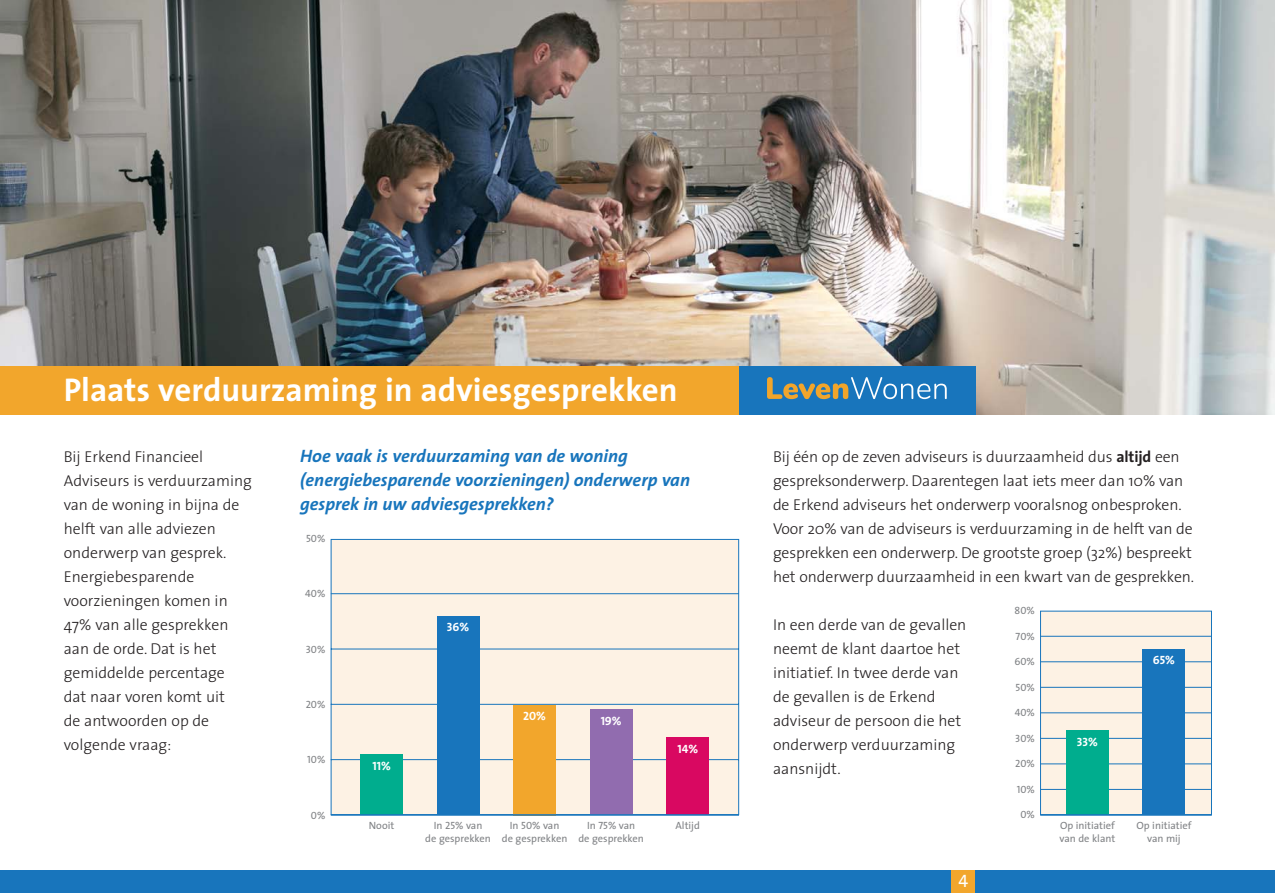
<style>
.page{position:relative;width:1275px;height:893px;background:#fff}
.page>*{position:absolute;margin:0;border:0;box-sizing:border-box;transform-origin:0 0}
.t1{font:700 33px "The Sans";color:#fff}
.t2{font:italic 700 18px/24px "The Sans";color:#1875bc}
.t3{font:18px "The Sans Caps";color:#fff}
.t4{font:300 15.75px/24px "The Sans";letter-spacing:-.005em;color:#231f20}
.t5{font:12px "The Sans Bold Caps";color:#fff}
.t6{font:10.5px/13.5px "The Sans";color:#808285;text-align:center}
.t7{font:10.5px "The Sans Caps";color:#808285}
.s1{font-weight:700}
.s2{font-family:"The Sans Caps"}
</style>
<div class="page">
<div style="left:330px;top:539px;width:410px;height:276px;background:#fdf2e4"></div>
<img style="left:0;top:0;width:1275px;height:414px">
<div style="left:0;top:366px;width:739px;height:48px;background:#f2a62c"></div>
<div style="left:360px;top:754px;width:43px;height:60px;background:#00ad8e"></div>
<div style="left:437px;top:616px;width:42px;height:198px;background:#1875bc"></div>
<div style="left:513px;top:704px;width:43px;height:111px;background:#f2a62c"></div>
<div style="left:590px;top:709px;width:42px;height:105px;background:#916caf"></div>
<div style="left:666px;top:737px;width:43px;height:78px;background:#d90861"></div>
<hr style="left:331px;top:593px;width:408px;height:1px;background:#1875bc">
<hr style="left:331px;top:814px;width:408px;height:1px;background:#1875bc">
<div style="left:1041px;top:611px;width:171px;height:203px;background:#fdf2e4"></div>
<div style="left:1040px;top:610px;width:172px;height:205px;border:1px solid #1875bc"></div>
<hr style="left:1040px;top:789px;width:172px;height:1px;background:#1875bc">
<hr style="left:1040px;top:763px;width:172px;height:1px;background:#1875bc">
<hr style="left:1040px;top:738px;width:172px;height:1px;background:#1875bc">
<hr style="left:1040px;top:712px;width:172px;height:1px;background:#1875bc">
<hr style="left:1040px;top:687px;width:172px;height:1px;background:#1875bc">
<hr style="left:1040px;top:661px;width:172px;height:1px;background:#1875bc">
<hr style="left:1040px;top:636px;width:172px;height:1px;background:#1875bc">
<div style="left:1066px;top:730px;width:43px;height:84px;background:#00ad8e"></div>
<div style="left:1143px;top:649px;width:42px;height:166px;background:#1875bc"></div>
<hr style="left:1040px;top:814px;width:172px;height:1px;background:#1875bc">
<div style="left:0;top:870px;width:1275px;height:22px;background:#1875bc"></div>
<div style="left:739px;top:366px;width:236px;height:48px;background:#1875bc"></div>
<svg style="left:767px;top:377px;width:180px;height:22px"></svg>
<div style="left:951px;top:870px;width:24px;height:22px;background:#f2a62c"></div>
<h1 class="t1" style="left:64px;top:378px;width:615px">Plaats verduurzaming in adviesgesprekken</h1>
<p class="t2" style="left:300px;top:446px;width:391px">Hoe vaak is verduurzaming van de woning (energiebesparende voorzieningen) onderwerp van gesprek in uw adviesgesprekken?</p>
<p class="t4" style="left:64px;top:446px;width:190px">Bij Erkend Financieel<br>Adviseurs is verduurzaming van de woning in bijna de helft van alle adviezen onderwerp van gesprek.<br>Energiebesparende voorzieningen komen in<br>47% van alle gesprekken aan de orde. Dat is het gemiddelde percentage<br>dat naar voren komt uit<br>de antwoorden op de volgende vraag:</p>
<p class="t4" style="left:773px;top:446px;width:423px">Bij één op de zeven adviseurs is duurzaamheid dus <span class="s1">altijd</span> een gespreksonderwerp. Daarentegen laat iets meer dan 10% van de Erkend adviseurs het onderwerp vooralsnog onbesproken.<br>Voor 20% van de adviseurs is verduurzaming in de helft van de gesprekken een onderwerp. De grootste groep (32%) bespreekt het onderwerp duurzaamheid in een kwart van de gesprekken.</p>
<p class="t7" style="left:306px;top:532px;width:21px">50%</p>
<p class="t7" style="left:305px;top:587px;width:22px">40%</p>
<p class="t7" style="left:1015px;top:604px;width:22px">80%</p>
<p class="t7" style="left:1016px;top:630px;width:21px">70%</p>
<p class="t7" style="left:1014px;top:655px;width:22px">60%</p>
<p class="t7" style="left:1016px;top:681px;width:21px">50%</p>
<p class="t7" style="left:1015px;top:706px;width:22px">40%</p>
<p class="t7" style="left:1015px;top:732px;width:21px">30%</p>
<p class="t7" style="left:1015px;top:757px;width:21px">20%</p>
<p class="t7" style="left:1017px;top:783px;width:20px">10%</p>
<p class="t7" style="left:1020px;top:808px;width:16px">0%</p>
<p class="t4" style="left:773px;top:614px;width:195px">In een derde van de gevallen neemt de klant daartoe het initiatief. In twee derde van de gevallen is de Erkend adviseur de persoon die het onderwerp verduurzaming aansnijdt.</p>
<p class="t5" style="left:447px;top:620px;width:24px">36%</p>
<p class="t7" style="left:306px;top:643px;width:21px">30%</p>
<p class="t5" style="left:1153px;top:653px;width:24px">65%</p>
<p class="t7" style="left:306px;top:698px;width:21px">20%</p>
<p class="t5" style="left:523px;top:708px;width:24px">20%</p>
<p class="t5" style="left:601px;top:713px;width:23px">19%</p>
<p class="t5" style="left:1077px;top:734px;width:23px">33%</p>
<p class="t5" style="left:677px;top:741px;width:22px">14%</p>
<p class="t7" style="left:307px;top:753px;width:20px">10%</p>
<p class="t5" style="left:372px;top:758px;width:20px">11%</p>
<p class="t7" style="left:311px;top:808px;width:16px">0%</p>
<p class="t6" style="left:369px;top:819px;width:27px">Nooit</p>
<p class="t6" style="left:425px;top:819px;width:67px">In <span class="s2">25</span>% van<br>de gesprekken</p>
<p class="t6" style="left:502px;top:819px;width:67px">In <span class="s2">50</span>% van<br>de gesprekken</p>
<p class="t6" style="left:578px;top:819px;width:67px">In <span class="s2">75</span>% van<br>de gesprekken</p>
<p class="t6" style="left:676px;top:819px;width:26px">Altijd</p>
<p class="t3" style="left:959px;top:870px;width:11px">4</p>
<p class="t6" style="left:1060px;top:819px;width:57px;text-align:left">Op initiatief van de klant</p>
<p class="t6" style="left:1137px;top:819px;width:56px">Op initiatief van mij</p>
</div>
